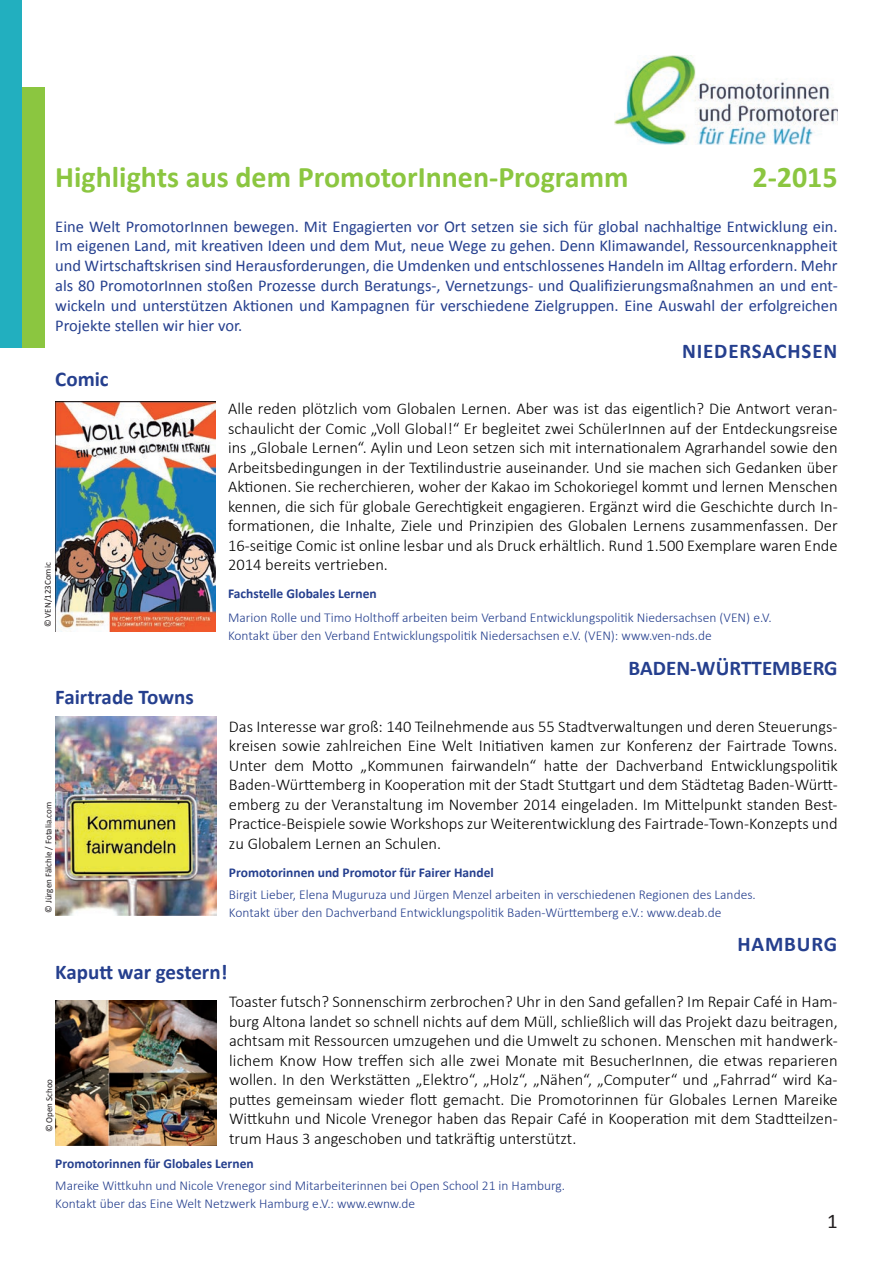
<style>
.page{position:relative;width:893px;height:1263px;background:#fff}
.page>*{position:absolute;margin:0;border:0;box-sizing:border-box;transform-origin:0 0}
.t1{font:700 30px "Calibri";color:#8bc640}
.t2{font:700 21px "Calibri";color:#253f8e}
.t3{font:700 21px "Calibri";letter-spacing:.04em;color:#253f8e}
.t4{font:21px "Calibri";color:#231f20}
.t5{font:300 16.5px/19.5px "Calibri";color:#000;text-align:justify}
.t6{font:16.5px/19.8px "Calibri";color:#253f8e;text-align:justify}
.t7{font:300 13.5px/18px "Calibri";color:#253f8e}
.t8{font:700 13.5px "Calibri";color:#253f8e}
.t9{font:9px "Calibri";color:#231f20}
</style>
<div class="page">
<img style="left:614px;top:55px;width:224px;height:89px">
<div style="left:0;top:0;width:22px;height:348px;background:#22afbf"></div>
<div style="left:22px;top:87px;width:22px;height:261px;background:#8bc640"></div>
<img style="left:55px;top:717px;width:161px;height:198px">
<img style="left:55px;top:1000px;width:161px;height:146px">
<img style="left:55px;top:401px;width:160px;height:230px">
<h1 class="t1" style="left:55px;top:158px;width:575px">Highlights aus dem PromotorInnen-Programm</h1>
<h1 class="t1" style="left:752px;top:158px;width:87px">2-2015</h1>
<p class="t6" style="left:55px;top:216px;width:784px">Eine Welt PromotorInnen bewegen. Mit Engagierten vor Ort setzen sie sich für global nachhaltige Entwicklung ein.<br>Im eigenen Land, mit kreativen Ideen und dem Mut, neue Wege zu gehen. Denn Klimawandel, Ressourcenknappheit und Wirtschaftskrisen sind Herausforderungen, die Umdenken und entschlossenes Handeln im Alltag erfordern. Mehr als 80 PromotorInnen stoßen Prozesse durch Beratungs-, Vernetzungs- und Qualifizierungsmaßnahmen an und ent&shy;wickeln und unterstützen Aktionen und Kampagnen für verschiedene Zielgruppen. Eine Auswahl der erfolgreichen Projekte stellen wir hier vor.</p>
<p class="t2" style="left:55px;top:366px;width:55px">Comic</p>
<p class="t9" style="left:42px;top:627px;width:66px;rotate:-90deg">© VEN/123Comic</p>
<p class="t2" style="left:55px;top:683px;width:140px">Fairtrade Towns</p>
<p class="t9" style="left:43px;top:913px;width:112px;rotate:-90deg">© Jürgen Fälchle / Fotalia.com</p>
<p class="t3" style="left:682px;top:338px;width:157px">nIederSaCHSen</p>
<p class="t5" style="left:228px;top:399px;width:611px">Alle reden plötzlich vom Globalen Lernen. Aber was ist das eigentlich? Die Antwort veran&shy;schaulicht der Comic „Voll Global!“ Er begleitet zwei SchülerInnen auf der Entdeckungsreise ins „Globale Lernen“. Aylin und Leon setzen sich mit internationalem Agrarhandel sowie den Arbeitsbedingungen in der Textilindustrie auseinander. Und sie machen sich Gedanken über Aktionen. Sie recherchieren, woher der Kakao im Schokoriegel kommt und lernen Menschen kennen, die sich für globale Gerechtigkeit engagieren. Ergänzt wird die Geschichte durch In&shy;formationen, die Inhalte, Ziele und Prinzipien des Globalen Lernens zusammenfassen. Der 16-seitige Comic ist online lesbar und als Druck erhältlich. Rund 1.500 Exemplare waren Ende 2014 bereits vertrieben.</p>
<p class="t8" style="left:228px;top:585px;width:150px">Fachstelle globales Lernen</p>
<p class="t7" style="left:228px;top:608px;width:545px">Marion Rolle und Timo Holthoff arbeiten beim Verband Entwicklungspolitik Niedersachsen (VEN) e.V.<br>Kontakt über den Verband Entwicklungspolitik Niedersachsen e.V. (VEN): www.ven-nds.de</p>
<p class="t2" style="left:629px;top:655px;width:211px">Baden-WÜrTTeMBerg</p>
<p class="t5" style="left:229px;top:716px;width:610px">Das Interesse war groß: 140 Teilnehmende aus 55 Stadtverwaltungen und deren Steuerungs&shy;kreisen sowie zahlreichen Eine Welt Initiativen kamen zur Konferenz der Fairtrade Towns.<br>Unter dem Motto „Kommunen fairwandeln“ hatte der Dachverband Entwicklungspolitik Baden-Württemberg in Kooperation mit der Stadt Stuttgart und dem Städtetag Baden-Württ&shy;emberg zu der Veranstaltung im November 2014 eingeladen. Im Mittelpunkt standen Best-Practice-Beispiele sowie Workshops zur Weiterentwicklung des Fairtrade-Town-Konzepts und zu Globalem Lernen an Schulen.</p>
<p class="t8" style="left:229px;top:863px;width:266px">Promotorinnen und Promotor für Fairer Handel</p>
<p class="t7" style="left:229px;top:885px;width:528px">Birgit Lieber, Elena Muguruza und Jürgen Menzel arbeiten in verschiedenen Regionen des Landes.<br>Kontakt über den Dachverband Entwicklungspolitik Baden-Württemberg e.V.: www.deab.de</p>
<p class="t3" style="left:737px;top:930px;width:101px">HaMBurg</p>
<p class="t2" style="left:55px;top:959px;width:174px">Kaputt war gestern!</p>
<p class="t5" style="left:229px;top:992px;width:610px">Toaster futsch? Sonnenschirm zerbrochen? Uhr in den Sand gefallen? Im Repair Café in Ham&shy;burg Altona landet so schnell nichts auf dem Müll, schließlich will das Projekt dazu beitragen, achtsam mit Ressourcen umzugehen und die Umwelt zu schonen. Menschen mit handwerk&shy;lichem Know How treffen sich alle zwei Monate mit BesucherInnen, die etwas reparieren wollen. In den Werkstätten „Elektro“, „Holz“, „Nähen“, „Computer“ und „Fahrrad“ wird Ka&shy;puttes gemeinsam wieder flott gemacht. Die Promotorinnen für Globales Lernen Mareike Wittkuhn und Nicole Vrenegor haben das Repair Café in Kooperation mit dem Stadtteilzen&shy;trum Haus 3 angeschoben und tatkräftig unterstützt.</p>
<p class="t8" style="left:55px;top:1155px;width:200px">Promotorinnen für globales Lernen</p>
<p class="t7" style="left:55px;top:1176px;width:511px">Mareike Wittkuhn und Nicole Vrenegor sind Mitarbeiterinnen bei Open School 21 in Hamburg.<br>Kontakt über das Eine Welt Netzwerk Hamburg e.V.: www.ewnw.de</p>
<p class="t9" style="left:43px;top:1132px;width:55px;rotate:-90deg">© Open Schoo</p>
<p class="t4" style="left:827px;top:1207px;width:12px">1</p>
</div>
